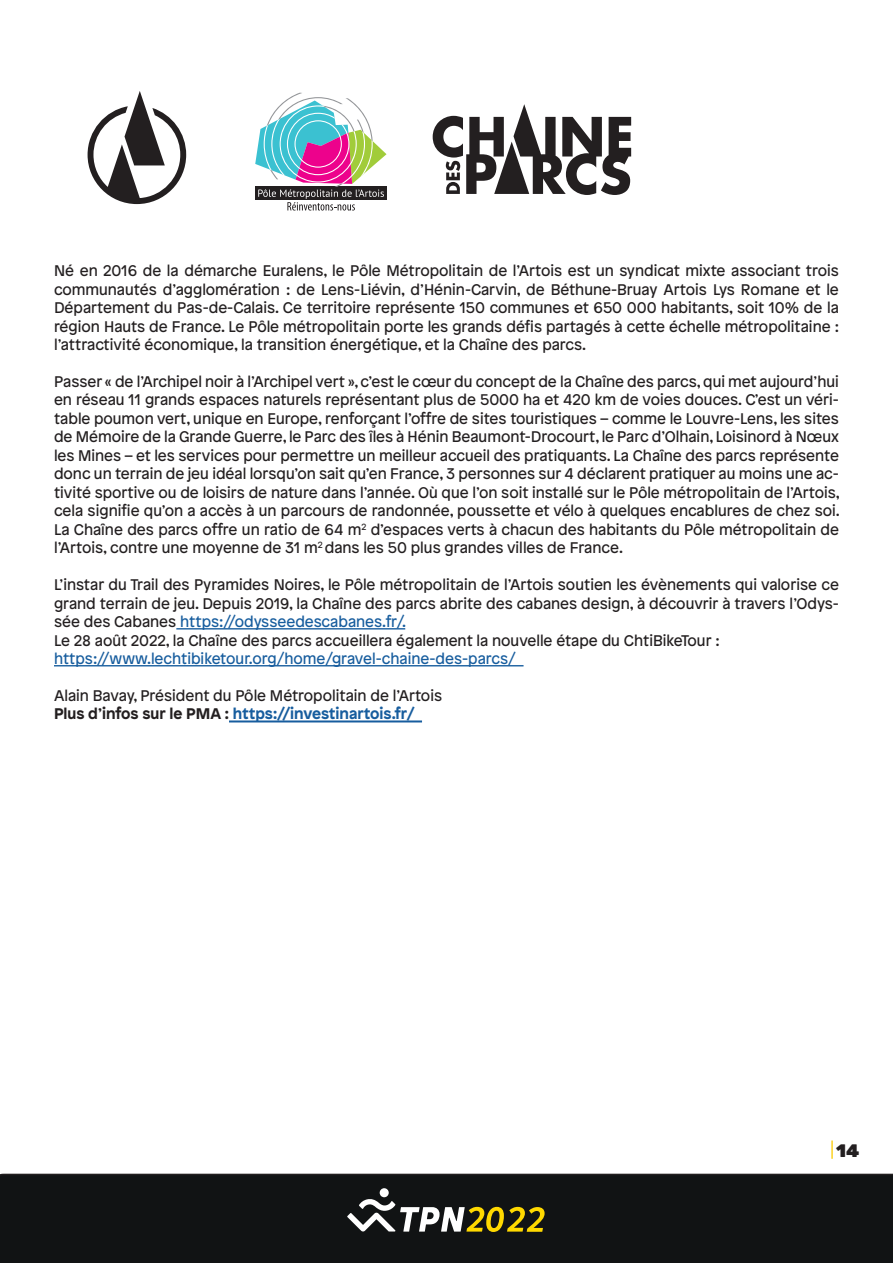
<style>
.page{position:relative;width:893px;height:1263px;background:#fff}
.page>*{position:absolute;margin:0;border:0;box-sizing:border-box;transform-origin:0 0}
.t1{font:900 18px "Rubik";color:#231f20}
.t2{font:15.45px/18.5px "Patron";color:#231f20;text-align:justify}
.t3{font:15.45px "Patron";color:#175d9e}
.t4{font:700 15.45px "Patron";color:#175d9e}
.s1{color:#175d9e}
.s2{color:#231f20}
</style>
<div class="page">
<div style="left:0;top:1174px;width:893px;height:89px;background:#111314"></div>
<div style="left:380px;top:1188px;width:9px;height:9px;background:#fff;border-radius:50%"></div>
<svg style="left:347px;top:1198px;width:198px;height:34px"></svg>
<svg style="left:831px;top:1140px;width:2px;height:19px"></svg>
<hr style="left:176px;top:628px;width:229px;height:1px;background:#175d9e">
<hr style="left:54px;top:665px;width:470px;height:1px;background:#175d9e">
<hr style="left:229px;top:720px;width:193px;height:2px;background:#175d9e">
<div style="left:255px;top:187px;width:132px;height:13px;background:#231f20"></div>
<svg style="left:255px;top:93px;width:131px;height:118px"></svg>
<svg style="left:433px;top:104px;width:198px;height:91px"></svg>
<svg style="left:88px;top:91px;width:98px;height:113px"></svg>
<p class="t2" style="left:54px;top:261px;width:787px">Né en 2016 de la démarche Euralens, le Pôle Métropolitain de l’Artois est un syndicat mixte associant trois communautés d’agglomération : de Lens-Liévin, d’Hénin-Carvin, de Béthune-Bruay Artois Lys Romane et le Département du Pas-de-Calais. Ce territoire représente 150 communes et 650 000 habitants, soit 10% de la région Hauts de France. Le Pôle métropolitain porte les grands défis partagés à cette échelle métropolitaine : l’attractivité économique, la transition énergétique, et la Chaîne des parcs.</p>
<p class="t2" style="left:54px;top:371px;width:787px">Passer « de l’Archipel noir à l’Archipel vert », c’est le cœur du concept de la Chaîne des parcs, qui met aujourd’hui en réseau 11 grands espaces naturels représentant plus de 5000 ha et 420 km de voies douces. C’est un véri&shy;table poumon vert, unique en Europe, renforçant l’offre de sites touristiques – comme le Louvre-Lens, les sites de Mémoire de la Grande Guerre, le Parc des îles à Hénin Beaumont-Drocourt, le Parc d’Olhain, Loisinord à Nœux les Mines – et les services pour permettre un meilleur accueil des pratiquants. La Chaîne des parcs représente donc un terrain de jeu idéal lorsqu’on sait qu’en France, 3 personnes sur 4 déclarent pratiquer au moins une ac&shy;tivité sportive ou de loisirs de nature dans l’année. Où que l’on soit installé sur le Pôle métropolitain de l’Artois, cela signifie qu’on a accès à un parcours de randonnée, poussette et vélo à quelques encablures de chez soi.<br>La Chaîne des parcs offre un ratio de 64 m<sup>2</sup> d’espaces verts à chacun des habitants du Pôle métropolitain de l’Artois, contre une moyenne de 31 m<sup>2</sup> dans les 50 plus grandes villes de France.</p>
<p class="t2" style="left:54px;top:574px;width:786px">L’instar du Trail des Pyramides Noires, le Pôle métropolitain de l’Artois soutien les évènements qui valorise ce grand terrain de jeu. Depuis 2019, la Chaîne des parcs abrite des cabanes design, à découvrir à travers l’Odys&shy;sée des Cabanes <span class="s1">https://odysseedescabanes.fr/.</span></p>
<p class="t2" style="left:54px;top:630px;width:667px">Le 28 août 2022, la Chaîne des parcs accueillera également la nouvelle étape du ChtiBikeTour :</p>
<p class="t3" style="left:54px;top:647px;width:463px">https://www.lechtibiketour.org/home/gravel-chaine-des-parcs/</p>
<p class="t2" style="left:54px;top:685px;width:390px">Alain Bavay, Président du Pôle Métropolitain de l’Artois</p>
<p class="t4" style="left:54px;top:702px;width:362px"><span class="s2">Plus d’infos sur le PMA :</span> https://investinartois.fr/</p>
<p class="t1" style="left:836px;top:1140px;width:25px">14</p>
</div>
